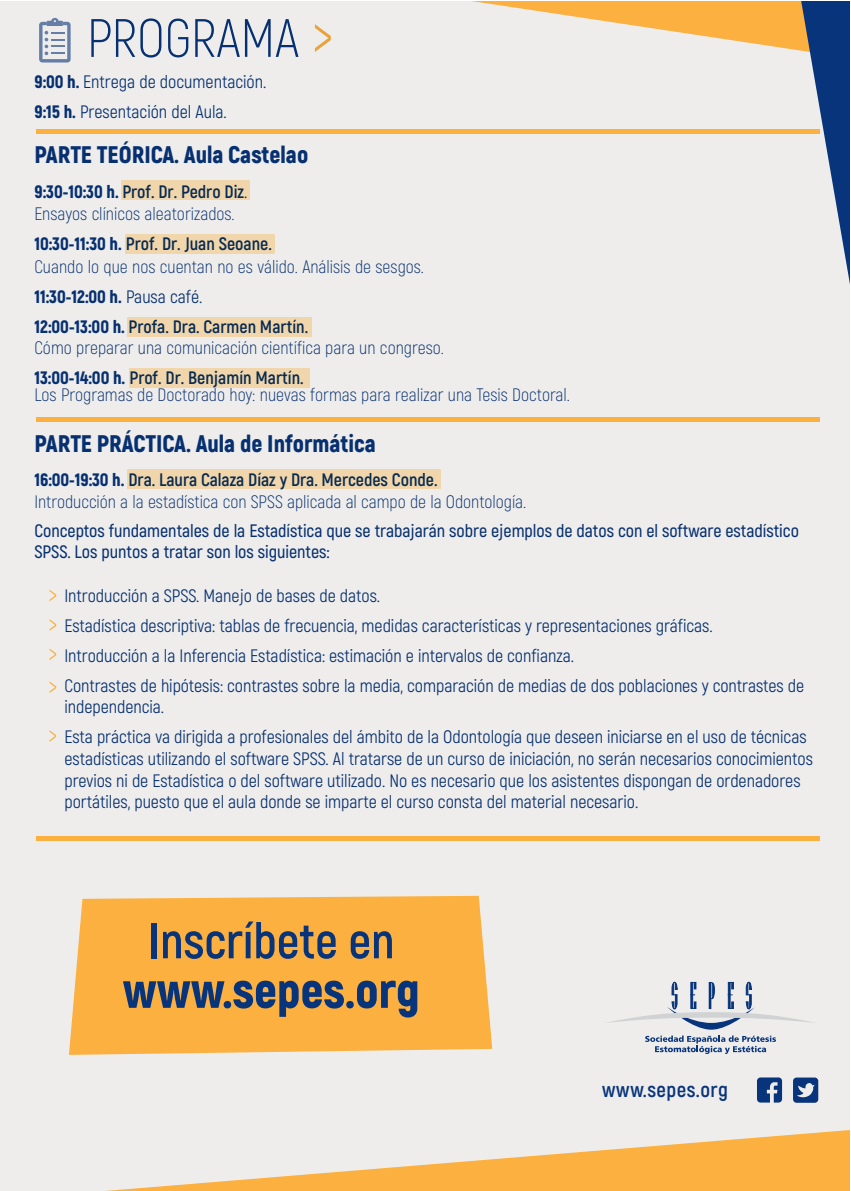
<style>
.page{position:relative;width:851px;height:1191px;background:#fff}
.page>*{position:absolute;margin:0;border:0;box-sizing:border-box;transform-origin:0 0}
.t1{font:300 54px "Akrobat";color:#08347b}
.t2{font:900 50.1px "Akrobat";color:#08347b}
.t3{font:700 50.1px "Akrobat";color:#08347b}
.t4{font:900 24px "Akrobat";color:#08347b}
.t5{font:700 21px "Akrobat";letter-spacing:.02em;color:#08347b}
.t6{font:18px/30px "Akrobat";color:#08347b}
.t7{font:300 18px/22.5px "Akrobat";color:#08347b}
.t8{font:600 18px/21.6px "Akrobat";color:#08347b}
.t9{font:900 18px/30px "Akrobat";color:#08347b}
.s1{font-size:85.35px;color:#fbb03f}
.s2{font-weight:900}
.s3{font-weight:700}
.s4{font-weight:400}
</style>
<div class="page">
<div style="left:0;top:1px;width:849px;height:1190px;background:#eeedeb"></div>
<svg style="left:39px;top:18px;width:32px;height:44px"></svg>
<svg style="left:49px;top:589px;width:7px;height:12px"></svg>
<svg style="left:49px;top:619px;width:7px;height:12px"></svg>
<svg style="left:49px;top:648px;width:7px;height:12px"></svg>
<svg style="left:49px;top:681px;width:7px;height:12px"></svg>
<svg style="left:49px;top:730px;width:7px;height:12px"></svg>
<div style="left:69px;top:896px;width:423px;height:159px;background:#fbb03f"></div>
<svg style="left:757px;top:1077px;width:25px;height:25px"></svg>
<svg style="left:793px;top:1077px;width:25px;height:25px"></svg>
<svg style="left:607px;top:981px;width:207px;height:48px"></svg>
<svg style="left:645px;top:1035px;width:130px;height:19px"></svg>
<svg style="left:106px;top:1130px;width:743px;height:61px"></svg>
<div style="left:120px;top:180px;width:129px;height:20px;background:#f2d6ab"></div>
<div style="left:125px;top:234px;width:149px;height:20px;background:#f2d6ab"></div>
<div style="left:127px;top:317px;width:185px;height:20px;background:#f2d6ab"></div>
<div style="left:129px;top:368px;width:181px;height:19px;background:#f2d6ab"></div>
<div style="left:127px;top:469px;width:313px;height:20px;background:#f2d6ab"></div>
<svg style="left:380px;top:1px;width:469px;height:421px"></svg>
<div style="left:36px;top:417px;width:783px;height:5px;background:#fbb03f"></div>
<hr style="left:36px;top:130px;width:783px;height:4px;background:#fbb03f">
<hr style="left:36px;top:836px;width:783px;height:4px;background:#fbb03f">
<h1 class="t1" style="left:87px;top:6px;width:248px">PROGRAMA <span class="s1">&gt;</span></h1>
<p class="t6" style="left:34px;top:67px;width:233px"><span class="s2">9:00 h.</span> Entrega de documentación.<br><span class="s2">9:15 h.</span> Presentación del Aula.</p>
<h3 class="t4" style="left:34px;top:139px;width:275px">PARTE TEÓRICA. Aula Castelao</h3>
<p class="t7" style="left:34px;top:180px;width:214px"><span class="s2">9:30-10:30 h.</span> <span class="s3">Prof. Dr. Pedro Diz</span><span class="s4">.<br></span>Ensayos clínicos aleatorizados.</p>
<p class="t7" style="left:34px;top:233px;width:391px"><span class="s2">10:30-11:30 h.</span> <span class="s3">Prof. Dr. Juan Seoane.<br></span>Cuando lo que nos cuentan no es válido. Análisis de sesgos.</p>
<p class="t9" style="left:34px;top:281px;width:275px">11:30-12:00 h. <span class="s4">Pausa café.<br></span>12:00-13:00 h. <span class="s3">Profa. Dra. Carmen Martín.</span></p>
<p class="t7" style="left:34px;top:333px;width:411px;line-height:30px">Cómo preparar una comunicación científica para un congreso.<br><span class="s2">13:00-14:00 h.</span> <span class="s3">Prof. Dr. Benjamín Martín.</span></p>
<p class="t7" style="left:34px;top:383px;width:537px">Los Programas de Doctorado hoy: nuevas formas para realizar una Tesis Doctoral.</p>
<h3 class="t4" style="left:34px;top:427px;width:343px">PARTE PRÁCTICA. Aula de Informática</h3>
<p class="t7" style="left:34px;top:469px;width:493px;line-height:21.6px"><span class="s2">16:00-19:30 h.</span> <span class="s3">Dra. Laura Calaza Díaz y Dra. Mercedes Conde.<br></span>Introducción a la estadística con SPSS aplicada al campo de la Odontología.</p>
<p class="t8" style="left:34px;top:519px;width:766px">Conceptos fundamentales de la Estadística que se trabajarán sobre ejemplos de datos con el software estadístico<br>SPSS. Los puntos a tratar son los siguientes:</p>
<p class="t6" style="left:64px;top:580px;width:741px">Introducción a SPSS. Manejo de bases de datos.<br>Estadística descriptiva: tablas de frecuencia, medidas características y representaciones gráficas.<br>Introducción a la Inferencia Estadística: estimación e intervalos de confianza.<br>Contrastes de hipótesis: contrastes sobre la media, comparación de medias de dos poblaciones y contrastes de</p>
<p class="t6" style="left:64px;top:692px;width:743px">independencia.<br>Esta práctica va dirigida a profesionales del ámbito de la Odontología que deseen iniciarse en el uso de técnicas</p>
<p class="t6" style="left:64px;top:748px;width:750px;line-height:21.6px">estadísticas utilizando el software SPSS. Al tratarse de un curso de iniciación, no serán necesarios conocimientos previos ni de Estadística o del software utilizado. No es necesario que los asistentes dispongan de ordenadores portátiles, puesto que el aula donde se imparte el curso consta del material necesario.</p>
<h2 class="t3" style="left:148px;top:909px;width:248px">Inscríbete en</h2>
<h2 class="t2" style="left:123px;top:957px;width:298px">www.sepes.org</h2>
<p class="t5" style="left:602px;top:1076px;width:127px">www.sepes.org</p>
</div>
